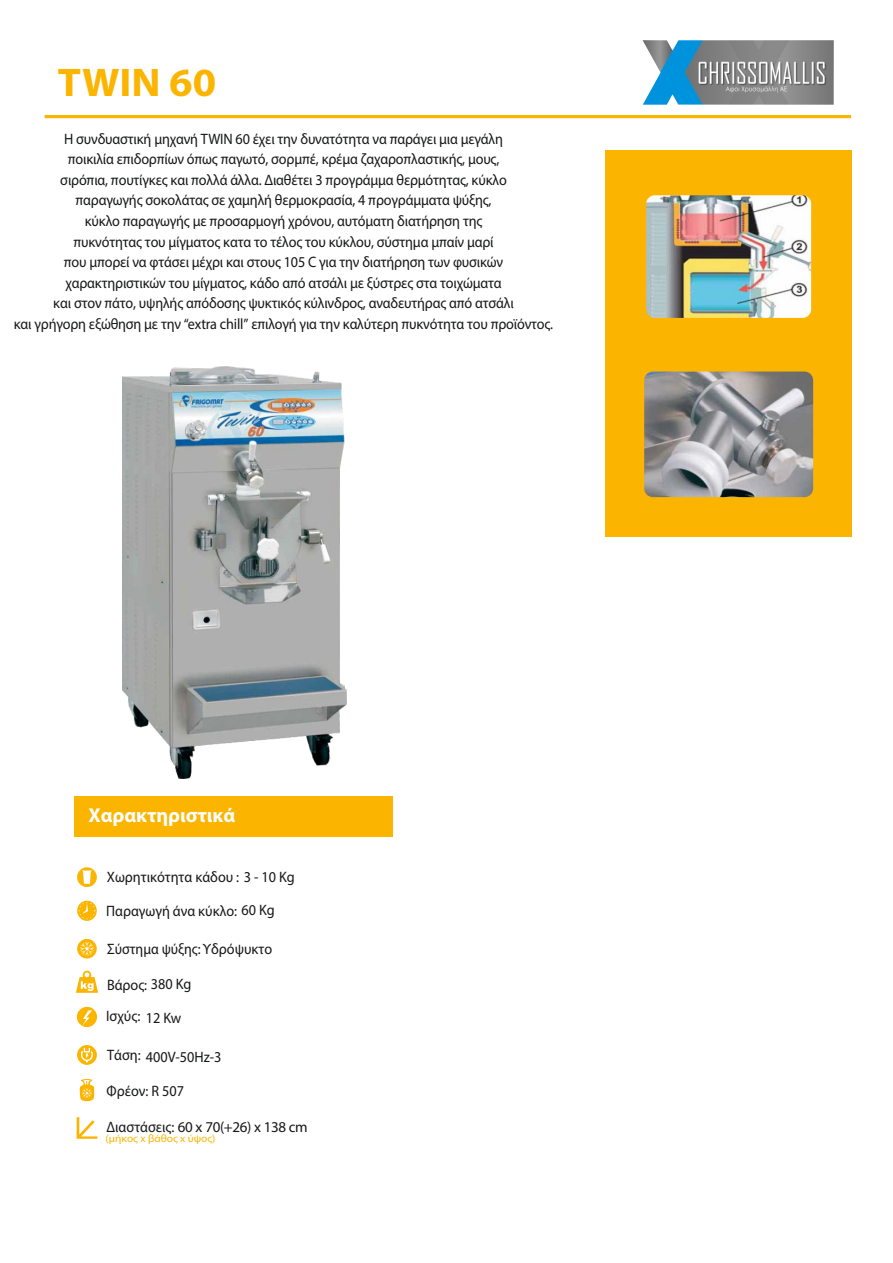
<style>
.page{position:relative;width:893px;height:1263px;background:#fff}
.page>*{position:absolute;margin:0;border:0;box-sizing:border-box;transform-origin:0 0}
.t1{font:700 40.05px "Myriad Pro";color:#fbb500;scale:1.05 1}
.t2{font:700 20.1px "Myriad Pro";color:#fff}
.t3{font:15.15px/20.5px "Myriad Pro";letter-spacing:-.01em;color:#151616;scale:.94 1}
.t4{font:15.15px "Myriad Pro";letter-spacing:-.01em;color:#151616;scale:.92 1}
.t5{font:15px "Myriad Pro";letter-spacing:-.025em;color:#151616}
.t6{font:10.8px "Myriad Pro";color:#fbb500;scale:1.06 1}
.s1{font-size:15.15px}
</style>
<div class="page">
<hr style="left:45px;top:115px;width:806px;height:3px;background:#fbb500">
<div style="left:74px;top:796px;width:319px;height:41px;background:#fbb500"></div>
<img style="left:643px;top:40px;width:191px;height:65px">
<img style="left:122px;top:367px;width:224px;height:411px">
<div style="left:605px;top:150px;width:247px;height:387px;background:#fbb500"></div>
<img style="left:645px;top:194px;width:168px;height:125px;border-radius:10px">
<div style="left:643px;top:192px;width:171px;height:129px;border:3px solid #fbb500;border-radius:10px"></div>
<img style="left:643px;top:370px;width:172px;height:129px;border-radius:10px">
<div style="left:641px;top:368px;width:175px;height:132px;border:3px solid #fbb500;border-radius:10px"></div>
<svg style="left:77px;top:867px;width:20px;height:20px"></svg>
<svg style="left:77px;top:900px;width:20px;height:21px"></svg>
<svg style="left:76px;top:971px;width:22px;height:22px"></svg>
<div style="left:77px;top:1007px;width:20px;height:20px;background:#fbb500;border-radius:50%"></div>
<svg style="left:82px;top:1010px;width:10px;height:16px"></svg>
<svg style="left:77px;top:1045px;width:20px;height:20px"></svg>
<svg style="left:81px;top:1048px;width:12px;height:14px"></svg>
<svg style="left:77px;top:1117px;width:20px;height:22px"></svg>
<svg style="left:82px;top:870px;width:10px;height:14px"></svg>
<svg style="left:77px;top:939px;width:20px;height:19px"></svg>
<svg style="left:80px;top:942px;width:14px;height:14px"></svg>
<svg style="left:80px;top:1079px;width:14px;height:22px"></svg>
<h1 class="t1" style="left:58px;top:66px;width:152px">TWIN 60</h1>
<p class="t3" style="left:14px;top:130px;width:575px;text-align:center">Η συνδυαστική μηχανή TWIN 60 έχει την δυνατότητα να παράγει μια μεγάλη<br>ποικιλία επιδορπίων όπως παγωτό, σορμπέ, κρέμα ζαχαροπλαστικής, μους,<br>σιρόπια, πουτίγκες και πολλά άλλα. Διαθέτει 3 προγράμμα θερμότητας, κύκλο<br>παραγωγής σοκολάτας σε χαμηλή θερμοκρασία, 4 προγράμματα ψύξης,<br>κύκλο παραγωγής με προσαρμογή χρόνου, αυτόματη διατήρηση της<br>πυκνότητας του μίγματος κατα το τέλος του κύκλου, σύστημα μπαίν μαρί<br>που μπορεί να φτάσει μέχρι και στους 105 C για την διατήρηση των φυσικών χαρακτηριστικών του μίγματος, κάδο από ατσάλι με ξύστρες στα τοιχώματα<br>και στον πάτο, υψηλής απόδοσης ψυκτικός κύλινδρος, αναδευτήρας από ατσάλι<br>και γρήγορη εξώθηση με την “extra chill” επιλογή για την καλύτερη πυκνότητα του προϊόντος.</p>
<h2 class="t2" style="left:89px;top:807px;width:148px">Χαρακτηριστικά</h2>
<p class="t3" style="left:106px;top:862px;width:202px;line-height:33.2px">Χωρητικότητα κάδου : 3 - 10 Kg<br>Παραγωγή άνα κύκλο: 60 Kg</p>
<p class="t4" style="left:107px;top:942px;width:181px">Σύστημα ψύξης:Υδρόψυκτο</p>
<p class="t3" style="left:106px;top:970px;width:92px;line-height:31.8px">Βάρος: 380 Kg<br>Ισχύς: 12 Kw</p>
<p class="t3" style="left:107px;top:1047px;width:123px">Τάση: 400V-50Hz-3</p>
<p class="t3" style="left:107px;top:1082px;width:84px">Φρέον: R 507</p>
<p class="t5" style="left:106px;top:1121px;width:203px"><span class="s1">Διαστάσεις:</span> 60 x 70(+26) x 138 cm</p>
<p class="t6" style="left:106px;top:1134px;width:105px">(μήκος x βάθος x ύψος)</p>
</div>
